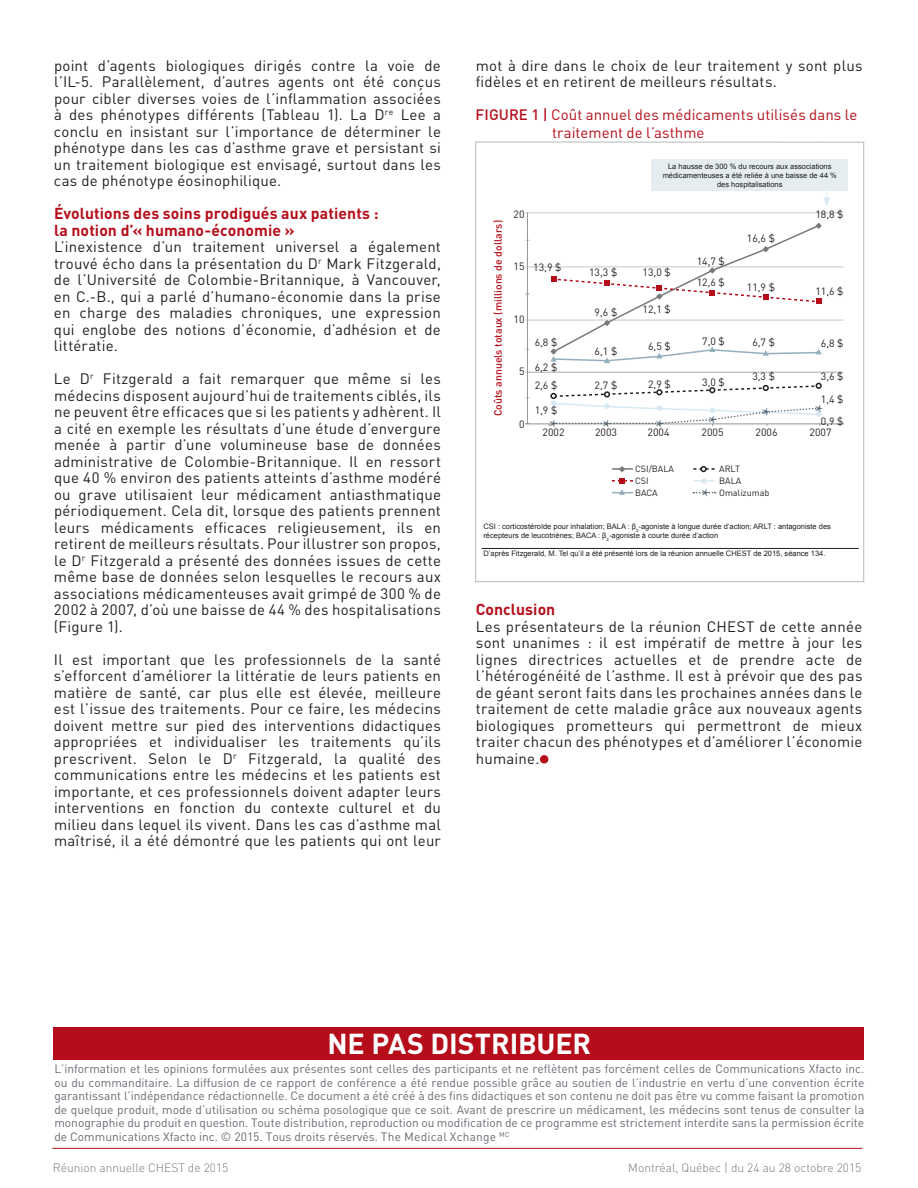
<style>
.page{position:relative;width:918px;height:1188px;background:#fff}
.page>*{position:absolute;margin:0;border:0;box-sizing:border-box;transform-origin:0 0}
.t1{font:700 28.5px "DIN";color:#fff}
.t2{font:21px "Minion Pro";color:#53656e}
.t3{font:700 15.75px/16.5px "DIN";letter-spacing:.005em;color:#b50e1a}
.t4{font:15px/16.5px "DIN";letter-spacing:.015em;color:#231f20;text-align:justify}
.t5{font:15px/18px "DIN";letter-spacing:.005em;color:#b50e1a}
.t6{font:12px/13.5px "DIN";color:#696b73;text-align:justify}
.t7{font:300 12px "DIN";color:#76787b}
.t8{font:10.5px/22.4px "DIN";color:#231f20}
.t9{font:500 10.5px "DIN";color:#b50e1a}
.t10{font:9px "DIN";color:#231f20}
.t11{font:7.5px/9px "Arial";color:#231f20}
.s1{font-weight:500}
</style>
<div class="page">
<svg style="left:824px;top:191px;width:6px;height:15px"></svg>
<div style="left:540px;top:755px;width:8px;height:9px;background:#b50e1a;border-radius:50%"></div>
<hr style="left:52px;top:1148px;width:810px;height:1px;background:#b50e1a">
<div style="left:54px;top:1027px;width:810px;height:33px;background:#b50e1a"></div>
<hr style="left:526px;top:372px;width:317px;height:1px;background:#939598">
<hr style="left:526px;top:267px;width:318px;height:1px;background:#b7b8bb">
<hr style="left:527px;top:212px;width:1px;height:212px;background:#939598">
<hr style="left:526px;top:424px;width:318px;height:1px;background:#939598">
<hr style="left:525px;top:213px;width:319px;height:1px;background:#b7b8bb">
<hr style="left:525px;top:320px;width:319px;height:1px;background:#b7b8bb">
<svg style="left:549px;top:383px;width:273px;height:43px"></svg>
<svg style="left:550px;top:223px;width:272px;height:140px"></svg>
<hr style="left:612px;top:468px;width:21px;height:2px;background:#76787b">
<svg style="left:619px;top:466px;width:6px;height:6px"></svg>
<svg style="left:612px;top:478px;width:21px;height:5px"></svg>
<svg style="left:612px;top:489px;width:21px;height:6px"></svg>
<svg style="left:693px;top:468px;width:22px;height:2px"></svg>
<div style="left:700px;top:466px;width:7px;height:6px;border:2px solid #231f20;border-radius:50%"></div>
<hr style="left:693px;top:480px;width:22px;height:2px;background:#d7eaf4">
<svg style="left:702px;top:478px;width:5px;height:6px"></svg>
<svg style="left:693px;top:492px;width:23px;height:1px"></svg>
<hr style="left:482px;top:548px;width:377px;height:1px;background:#231f20">
<div style="left:652px;top:159px;width:196px;height:32px;background:#e5edf1"></div>
<p class="t4" style="left:54px;top:57px;width:389px">point d’agents biologiques dirigés contre la voie de l’IL-5. Parallèlement, d’autres agents ont été conçus pour cibler diverses voies de l’inflammation associées à des phénotypes différents (Tableau 1). La D<sup>re</sup> Lee a conclu en insistant sur l’importance de déterminer le phénotype dans les cas d’asthme grave et persistant si un traitement biologique est envisagé, surtout dans les cas de phénotype éosinophilique.</p>
<p class="t3" style="left:54px;top:204px;width:326px">Évolutions des soins prodigués aux patients : la notion d’« humano-économie »</p>
<p class="t4" style="left:54px;top:238px;width:388px">L’inexistence d’un traitement universel a également trouvé écho dans la présentation du D<sup>r</sup> Mark Fitzgerald, de l’Université de Colombie-Britannique, à Vancouver, en C.-B., qui a parlé d’humano-économie dans la prise en charge des maladies chroniques, une expression qui englobe des notions d’économie, d’adhésion et de littératie.</p>
<p class="t4" style="left:54px;top:370px;width:389px">Le D<sup>r</sup> Fitzgerald a fait remarquer que même si les médecins disposent aujourd’hui de traitements ciblés, ils ne peuvent être efficaces que si les patients y adhèrent. Il a cité en exemple les résultats d’une étude d’envergure menée à partir d’une volumineuse base de données administrative de Colombie-Britannique. Il en ressort que 40 % environ des patients atteints d’asthme modéré ou grave utilisaient leur médicament antiasthmatique périodiquement. Cela dit, lorsque des patients prennent leurs médicaments efficaces religieusement, ils en retirent de meilleurs résultats. Pour illustrer son propos, le D<sup>r</sup> Fitzgerald a présenté des données issues de cette même base de données selon lesquelles le recours aux associations médicamenteuses avait grimpé de 300 % de 2002 à 2007, d’où une baisse de 44 % des hospitalisations (Figure 1).</p>
<p class="t4" style="left:54px;top:651px;width:389px">Il est important que les professionnels de la santé s’efforcent d’améliorer la littératie de leurs patients en matière de santé, car plus elle est élevée, meilleure est l’issue des traitements. Pour ce faire, les médecins doivent mettre sur pied des interventions didactiques appropriées et individualiser les traitements qu’ils prescrivent. Selon le D<sup>r</sup> Fitzgerald, la qualité des communications entre les médecins et les patients est importante, et ces professionnels doivent adapter leurs interventions en fonction du contexte culturel et du milieu dans lequel ils vivent. Dans les cas d’asthme mal maîtrisé, il a été démontré que les patients qui ont leur</p>
<p class="t4" style="left:476px;top:57px;width:388px">mot à dire dans le choix de leur traitement y sont plus fidèles et en retirent de meilleurs résultats.</p>
<p class="t5" style="left:552px;top:105px;width:307px;text-indent:-76px"><span class="s1">FIGURE 1 |</span> Coût annuel des médicaments utilisés dans le traitement de l’asthme</p>
<p class="t9" style="left:491px;top:416px;width:198px;rotate:-90deg">Coûts annuels totaux (millions de dollars)</p>
<p class="t8" style="left:514px;top:202px;width:12px">20</p>
<p class="t8" style="left:514px;top:255px;width:12px">15</p>
<p class="t8" style="left:514px;top:307px;width:12px">10</p>
<p class="t8" style="left:519px;top:360px;width:7px">5</p>
<p class="t8" style="left:519px;top:412px;width:7px">0</p>
<p class="t11" style="left:663px;top:162px;width:176px;text-align:center">La hausse de 300 % du recours aux associations médicamenteuses a été reliée à une baisse de 44 % des hospitalisations</p>
<p class="t8" style="left:747px;top:227px;width:30px">16,6 $</p>
<p class="t8" style="left:815px;top:202px;width:30px">18,8 $</p>
<p class="t8" style="left:697px;top:250px;width:30px">14,7 $</p>
<p class="t8" style="left:533px;top:256px;width:30px">13,9 $</p>
<p class="t8" style="left:589px;top:261px;width:30px">13,3 $</p>
<p class="t8" style="left:595px;top:301px;width:24px">9,6 $</p>
<p class="t8" style="left:595px;top:340px;width:24px">6,1 $</p>
<p class="t8" style="left:595px;top:374px;width:24px">2,7 $</p>
<p class="t8" style="left:643px;top:261px;width:30px">13,0 $</p>
<p class="t8" style="left:643px;top:298px;width:30px">12,1 $</p>
<p class="t8" style="left:648px;top:335px;width:24px">6,5 $</p>
<p class="t8" style="left:648px;top:373px;width:24px">2,9 $</p>
<p class="t8" style="left:697px;top:271px;width:30px">12,6 $</p>
<p class="t8" style="left:747px;top:276px;width:30px">11,9 $</p>
<p class="t8" style="left:815px;top:279px;width:30px">11,6 $</p>
<p class="t8" style="left:702px;top:330px;width:24px">7,0 $</p>
<p class="t8" style="left:702px;top:371px;width:24px">3,0 $</p>
<p class="t8" style="left:535px;top:331px;width:24px">6,8 $</p>
<p class="t8" style="left:535px;top:358px;width:24px;line-height:17.9px">6,2 $<br>2,6 $</p>
<p class="t8" style="left:535px;top:399px;width:24px">1,9 $</p>
<p class="t8" style="left:752px;top:331px;width:24px">6,7 $</p>
<p class="t8" style="left:752px;top:365px;width:24px">3,3 $</p>
<p class="t8" style="left:821px;top:332px;width:24px">6,8 $</p>
<p class="t8" style="left:821px;top:365px;width:24px;text-align:justify">3,6 $ 1,4 $ 0,9 $</p>
<h2 class="t2" style="left:762px;top:400px;width:63px">* *</h2>
<h2 class="t2" style="left:549px;top:413px;width:64px">* *</h2>
<h2 class="t2" style="left:656px;top:411px;width:63px">* *</h2>
<p class="t8" style="left:543px;top:421px;width:23px">2002</p>
<p class="t8" style="left:595px;top:421px;width:23px">2003</p>
<p class="t8" style="left:648px;top:421px;width:23px">2004</p>
<p class="t8" style="left:702px;top:421px;width:23px">2005</p>
<p class="t8" style="left:756px;top:421px;width:23px">2006</p>
<p class="t8" style="left:810px;top:421px;width:23px">2007</p>
<p class="t10" style="left:635px;top:463px;width:40px">CSI/BALA</p>
<p class="t10" style="left:719px;top:463px;width:22px">ARLT</p>
<p class="t10" style="left:635px;top:475px;width:15px">CSI</p>
<p class="t10" style="left:719px;top:475px;width:24px">BALA</p>
<p class="t10" style="left:635px;top:487px;width:24px">BACA</p>
<p class="t10" style="left:719px;top:487px;width:52px">Omalizumab</p>
<h2 class="t2" style="left:702px;top:483px;width:10px">*</h2>
<p class="t11" style="left:483px;top:522px;width:349px">CSI : corticostéroïde pour inhalation; BALA : β<sub>2</sub>-agoniste à longue durée d’action; ARLT : antagoniste des récepteurs de leucotriènes; BACA : β<sub>2</sub>-agoniste à courte durée d’action</p>
<p class="t11" style="left:483px;top:549px;width:343px">D’après Fitzgerald, M. Tel qu’il a été présenté lors de la réunion annuelle CHEST de 2015, séance 134.</p>
<p class="t3" style="left:476px;top:600px;width:81px">Conclusion</p>
<p class="t4" style="left:476px;top:618px;width:388px">Les présentateurs de la réunion CHEST de cette année sont unanimes : il est impératif de mettre à jour les lignes directrices actuelles et de prendre acte de l’hétérogénéité de l’asthme. Il est à prévoir que des pas de géant seront faits dans les prochaines années dans le traitement de cette maladie grâce aux nouveaux agents biologiques prometteurs qui permettront de mieux traiter chacun des phénotypes et d’améliorer l’économie humaine.</p>
<h1 class="t1" style="left:328px;top:1025px;width:62px">ne pas</h1>
<h1 class="t1" style="left:431px;top:1025px;width:143px">distribuer</h1>
<p class="t6" style="left:54px;top:1062px;width:812px">L’information et les opinions formulées aux présentes sont celles des participants et ne reflètent pas forcément celles de Communications Xfacto inc. ou du commanditaire. La diffusion de ce rapport de conférence a été rendue possible grâce au soutien de l’industrie en vertu d’une convention écrite garantissant l’indépendance rédactionnelle. Ce document a été créé à des fins didactiques et son contenu ne doit pas être vu comme faisant la promotion de quelque produit, mode d’utilisation ou schéma posologique que ce soit. Avant de prescrire un médicament, les médecins sont tenus de consulter la monographie du produit en question. Toute distribution, reproduction ou modification de ce programme est strictement interdite sans la permission écrite de Communications Xfacto inc. © 2015. Tous droits réservés. The Medical Xchange <sup>MC</sup></p>
<p class="t7" style="left:53px;top:1160px;width:177px">Réunion annuelle CHEST de 2015</p>
<p class="t7" style="left:628px;top:1160px;width:235px">Montréal, Québec | du 24 au 28 octobre 2015</p>
</div>
